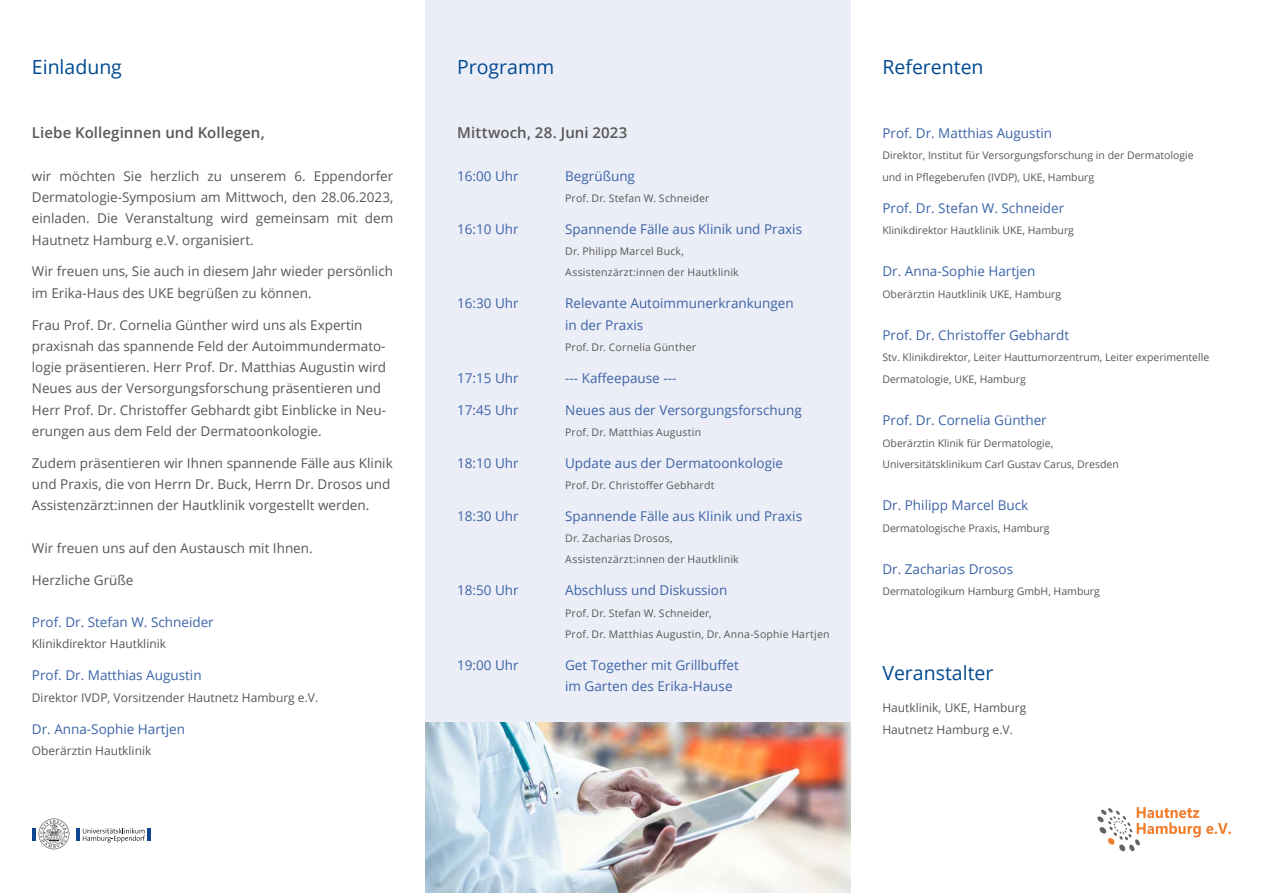
<style>
.page{position:relative;width:1263px;height:893px;background:#fff}
.page>*{position:absolute;margin:0;border:0;box-sizing:border-box;transform-origin:0 0}
.t1{font:19.5px "Open Sans";color:#004992}
.t2{font:600 15px "Open Sans";letter-spacing:.005em;color:#575756}
.t3{font:13.5px/21.3px "Open Sans";color:#575756}
.t4{font:13.5px/21.3px "Open Sans";color:#3c64a7}
.t5{font:12px/21.3px "Open Sans";color:#575756}
.t6{font:10.5px/21.3px "Open Sans";color:#575756}
.t7{font:10.5px/21.3px "Open Sans";letter-spacing:.02em;color:#575756}
</style>
<div class="page">
<div style="left:425px;top:0;width:425px;height:893px;background:#eceef7"></div>
<svg style="left:1097px;top:807px;width:134px;height:45px"></svg>
<img style="left:425px;top:723px;width:425px;height:170px">
<svg style="left:32px;top:818px;width:37px;height:31px"></svg>
<hr style="left:76px;top:829px;width:4px;height:12px;background:#0f4690">
<svg style="left:83px;top:828px;width:68px;height:15px"></svg>
<h1 class="t1" style="left:32px;top:54px;width:92px">Einladung</h1>
<h1 class="t1" style="left:457px;top:54px;width:99px">Programm</h1>
<p class="t2" style="left:32px;top:122px;width:234px">Liebe Kolleginnen und Kollegen,</p>
<p class="t3" style="left:32px;top:165px;width:363px;text-align:justify">wir möchten Sie herzlich zu unserem 6. Eppendorfer Dermatologie-Symposium am Mittwoch, den 28.06.2023, einladen. Die Veranstaltung wird gemeinsam mit dem Hautnetz Hamburg e.V. organisiert.</p>
<p class="t3" style="left:32px;top:260px;width:363px">Wir freuen uns, Sie auch in diesem Jahr wieder persönlich im Erika-Haus des UKE begrüßen zu können.</p>
<p class="t3" style="left:32px;top:314px;width:356px">Frau Prof. Dr. Cornelia Günther wird uns als Expertin praxisnah das spannende Feld der Autoimmundermato&shy;logie präsentieren. Herr Prof. Dr. Matthias Augustin wird Neues aus der Versorgungsforschung präsentieren und Herr Prof. Dr. Christoffer Gebhardt gibt Einblicke in Neu&shy;erungen aus dem Feld der Dermatoonkologie.</p>
<p class="t3" style="left:32px;top:452px;width:362px">Zudem präsentieren wir Ihnen spannende Fälle aus Klinik und Praxis, die von Herrn Dr. Buck, Herrn Dr. Drosos und<br>Assistenzärzt:innen der Hautklinik vorgestellt werden.</p>
<p class="t3" style="left:32px;top:537px;width:282px">Wir freuen uns auf den Austausch mit Ihnen.</p>
<p class="t3" style="left:32px;top:569px;width:103px">Herzliche Grüße</p>
<p class="t4" style="left:32px;top:611px;width:183px">Prof. Dr. Stefan W. Schneider</p>
<p class="t5" style="left:32px;top:633px;width:136px">Klinikdirektor Hautklinik</p>
<p class="t4" style="left:32px;top:664px;width:171px">Prof. Dr. Matthias Augustin</p>
<p class="t5" style="left:32px;top:686px;width:288px">Direktor IVDP, Vorsitzender Hautnetz Hamburg e.V.</p>
<p class="t4" style="left:32px;top:718px;width:155px">Dr. Anna-Sophie Hartjen</p>
<p class="t5" style="left:32px;top:739px;width:121px">Oberärztin Hautklinik</p>
<p class="t2" style="left:457px;top:122px;width:172px">Mittwoch, 28. Juni 2023</p>
<p class="t4" style="left:457px;top:165px;width:63px">16:00 Uhr</p>
<p class="t4" style="left:565px;top:165px;width:71px">Begrüßung</p>
<p class="t7" style="left:565px;top:187px;width:146px">Prof. Dr. Stefan W. Schneider</p>
<p class="t4" style="left:457px;top:218px;width:63px">16:10 Uhr</p>
<p class="t4" style="left:565px;top:218px;width:238px">Spannende Fälle aus Klinik und Praxis</p>
<p class="t7" style="left:565px;top:240px;width:175px">Dr. Philipp Marcel Buck,<br>Assistenzärzt:innen der Hautklinik</p>
<p class="t4" style="left:457px;top:292px;width:63px">16:30 Uhr</p>
<p class="t4" style="left:565px;top:292px;width:230px">Relevante Autoimmunerkrankungen in der Praxis</p>
<p class="t7" style="left:565px;top:336px;width:132px">Prof. Dr. Cornelia Günther</p>
<p class="t4" style="left:457px;top:367px;width:63px">17:15 Uhr</p>
<p class="t4" style="left:565px;top:367px;width:113px">--- Kaffeepause ---</p>
<p class="t4" style="left:457px;top:399px;width:63px">17:45 Uhr</p>
<p class="t4" style="left:565px;top:399px;width:238px">Neues aus der Versorgungsforschung</p>
<p class="t7" style="left:565px;top:421px;width:137px">Prof. Dr. Matthias Augustin</p>
<p class="t4" style="left:457px;top:452px;width:63px">18:10 Uhr</p>
<p class="t4" style="left:565px;top:452px;width:219px">Update aus der Dermatoonkologie</p>
<p class="t7" style="left:565px;top:474px;width:151px">Prof. Dr. Christoffer Gebhardt</p>
<p class="t4" style="left:457px;top:505px;width:63px">18:30 Uhr</p>
<p class="t4" style="left:565px;top:505px;width:238px">Spannende Fälle aus Klinik und Praxis</p>
<p class="t7" style="left:565px;top:527px;width:175px">Dr. Zacharias Drosos,<br>Assistenzärzt:innen der Hautklinik</p>
<p class="t4" style="left:457px;top:579px;width:63px">18:50 Uhr</p>
<p class="t4" style="left:565px;top:579px;width:164px">Abschluss und Diskussion</p>
<p class="t7" style="left:565px;top:602px;width:266px">Prof. Dr. Stefan W. Schneider,<br>Prof. Dr. Matthias Augustin, Dr. Anna-Sophie Hartjen</p>
<p class="t4" style="left:457px;top:654px;width:63px">19:00 Uhr</p>
<p class="t4" style="left:565px;top:654px;width:175px">Get Together mit Grillbuffet im Garten des Erika-Hause</p>
<h1 class="t1" style="left:882px;top:54px;width:103px">Referenten</h1>
<p class="t4" style="left:882px;top:122px;width:171px">Prof. Dr. Matthias Augustin</p>
<p class="t6" style="left:882px;top:145px;width:313px">Direktor, Institut für Versorgungsforschung in der Dermatologie und in Pflegeberufen (IVDP), UKE, Hamburg</p>
<p class="t4" style="left:882px;top:197px;width:183px">Prof. Dr. Stefan W. Schneider</p>
<p class="t6" style="left:882px;top:219px;width:193px">Klinikdirektor Hautklinik UKE, Hamburg</p>
<p class="t4" style="left:882px;top:260px;width:155px">Dr. Anna-Sophie Hartjen</p>
<p class="t6" style="left:882px;top:283px;width:180px">Oberärztin Hautklinik UKE, Hamburg</p>
<p class="t4" style="left:882px;top:324px;width:188px">Prof. Dr. Christoffer Gebhardt</p>
<p class="t6" style="left:882px;top:347px;width:328px">Stv. Klinikdirektor, Leiter Hauttumorzentrum, Leiter experimentelle<br>Dermatologie, UKE, Hamburg</p>
<p class="t4" style="left:882px;top:409px;width:166px">Prof. Dr. Cornelia Günther</p>
<p class="t6" style="left:882px;top:432px;width:238px">Oberärztin Klinik für Dermatologie,<br>Universitätsklinikum Carl Gustav Carus, Dresden</p>
<p class="t4" style="left:882px;top:494px;width:147px">Dr. Philipp Marcel Buck</p>
<p class="t6" style="left:882px;top:517px;width:169px">Dermatologische Praxis, Hamburg</p>
<p class="t4" style="left:882px;top:558px;width:132px">Dr. Zacharias Drosos</p>
<p class="t6" style="left:882px;top:581px;width:219px">Dermatologikum Hamburg GmbH, Hamburg</p>
<h1 class="t1" style="left:882px;top:660px;width:113px">Veranstalter</h1>
<p class="t5" style="left:882px;top:697px;width:145px">Hautklinik, UKE, Hamburg<br>Hautnetz Hamburg e.V.</p>
</div>
